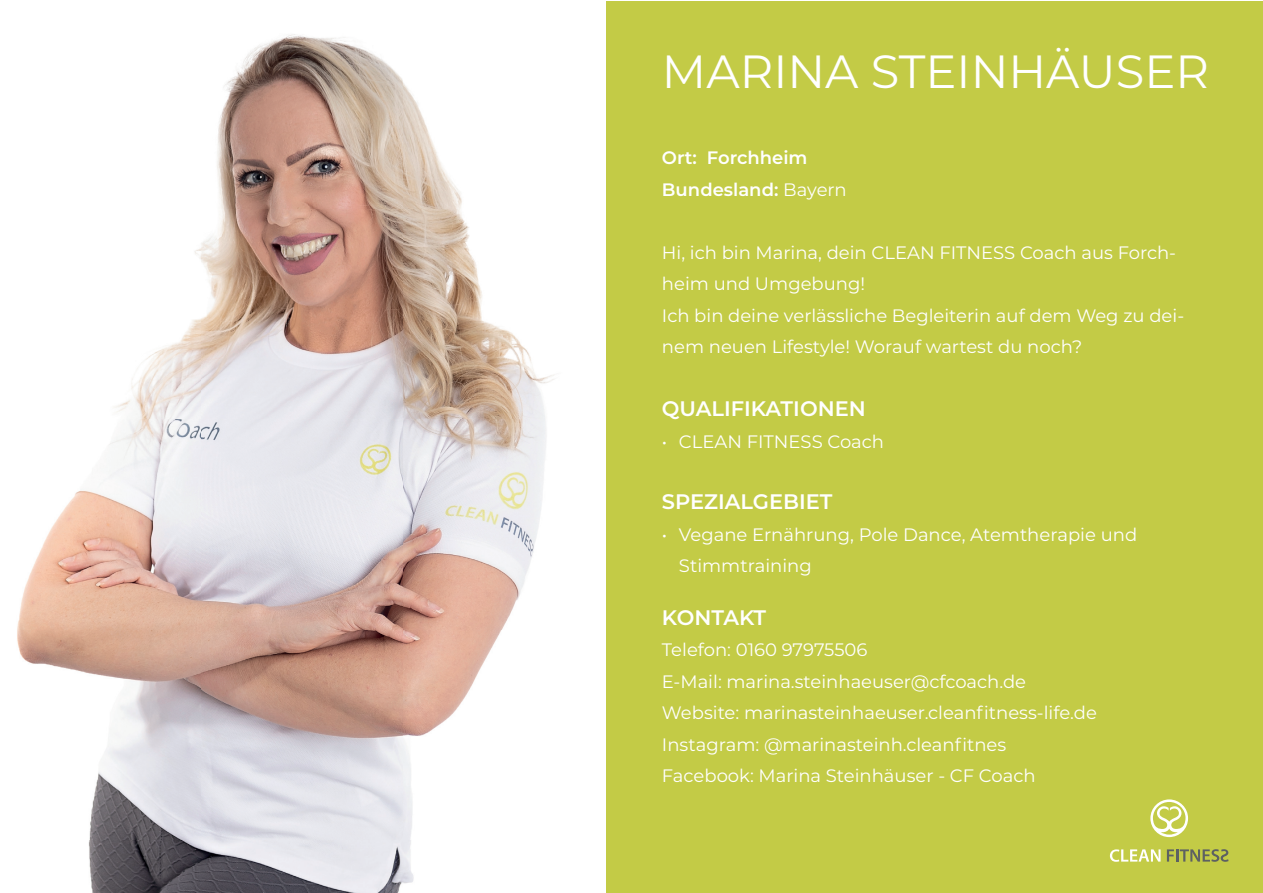
<style>
.page{position:relative;width:1263px;height:893px;background:#fff}
.page>*{position:absolute;margin:0;border:0;box-sizing:border-box;transform-origin:0 0}
.t1{font:46.5px "Montserrat";color:#fff}
.t2{font:600 21px "Montserrat";color:#fff}
.t3{font:18px/31.5px "Montserrat";color:#fff}
.t4{font:600 18px/31.5px "Montserrat";color:#fff}
.s1{font-weight:400}
</style>
<div class="page">
<img style="left:17px;top:34px;width:538px;height:859px">
<div style="left:606px;top:1px;width:656px;height:891px;background:#c3cb46"></div>
<svg style="left:1110px;top:849px;width:50px;height:13px"></svg>
<svg style="left:1167px;top:849px;width:61px;height:13px"></svg>
<svg style="left:1150px;top:799px;width:38px;height:38px"></svg>
<h1 class="t1" style="left:662px;top:40px;width:549px">MARINA STEINHÄUSER</h1>
<p class="t4" style="left:662px;top:141px;width:186px">Ort: Forchheim<br>Bundesland: <span class="s1">Bayern</span></p>
<p class="t3" style="left:662px;top:236px;width:524px">Hi, ich bin Marina, dein CLEAN FITNESS Coach aus Forch&shy;heim und Umgebung!<br>Ich bin deine verlässliche Begleiterin auf dem Weg zu dei&shy;nem neuen Lifestyle! Worauf wartest du noch?</p>
<p class="t2" style="left:662px;top:394px;width:205px">QUALIFIKATIONEN</p>
<p class="t3" style="left:662px;top:425px;width:224px">• CLEAN FITNESS Coach</p>
<p class="t2" style="left:662px;top:487px;width:172px">SPEZIALGEBIET</p>
<p class="t3" style="left:679px;top:518px;width:460px;text-indent:-17px">• Vegane Ernährung, Pole Dance, Atemtherapie und<br>Stimmtraining</p>
<p class="t2" style="left:662px;top:602px;width:106px">KONTAKT</p>
<p class="t3" style="left:662px;top:633px;width:436px">Telefon: 0160 97975506<br>E-Mail: marina.steinhaeuser@cfcoach.de Website: marinasteinhaeuser.cleanfitness-life.de Instagram: @marinasteinh.cleanfitnes Facebook: Marina Steinhäuser - CF Coach</p>
</div>
